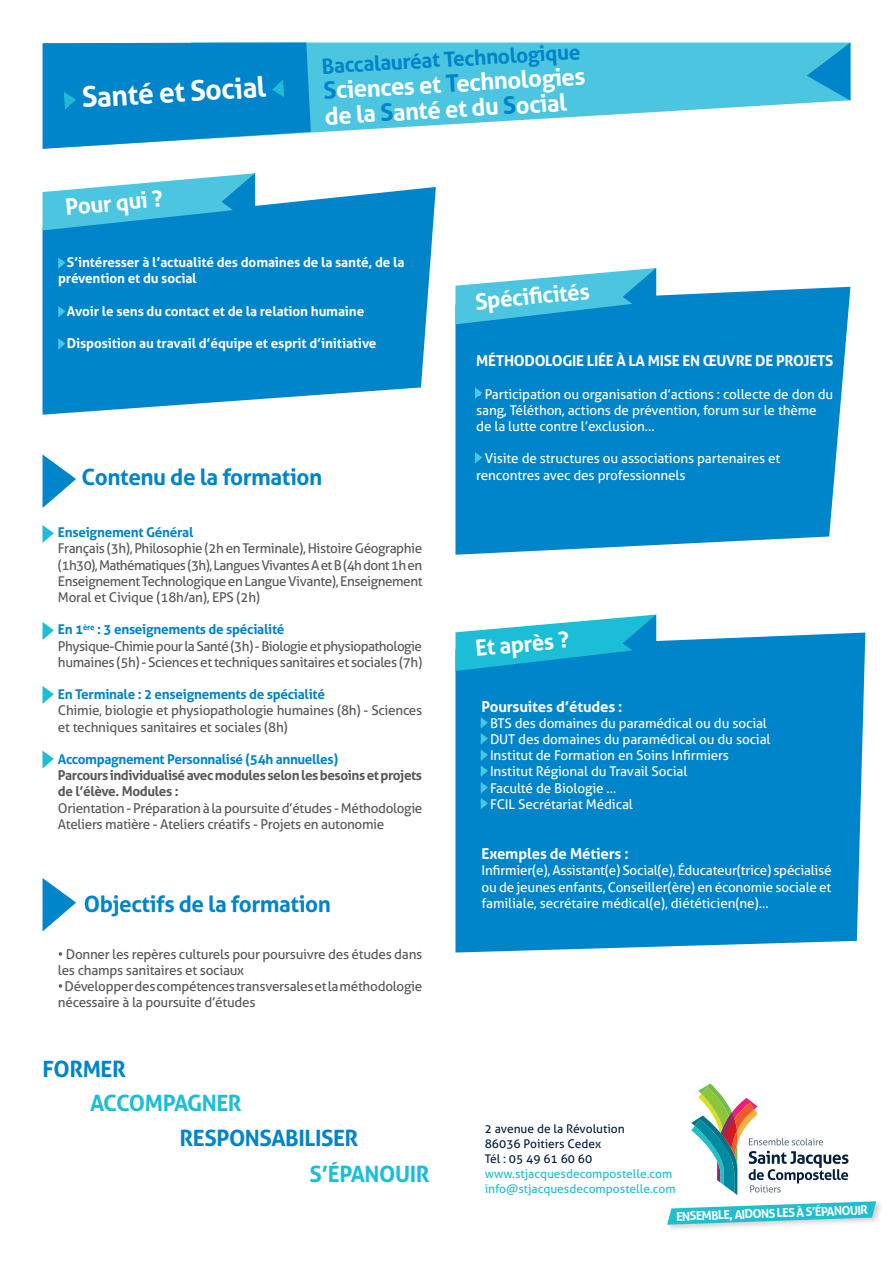
<style>
.page{position:relative;width:893px;height:1263px;background:#fff}
.page>*{position:absolute;margin:0;border:0;box-sizing:border-box;transform-origin:0 0}
.t1{font:700 28.5px "Aller";color:#fff}
.t2{font:700 24px "Aller";color:#fff}
.t3{font:700 22.5px "Aller";letter-spacing:-.02em;color:#0084ca}
.t4{font:700 22.5px "Aller";color:#fff}
.t5{font:700 22.5px "Aller";letter-spacing:-.02em;color:#1cbed7}
.t6{font:700 21px "Aller";color:#0084ca}
.t7{font:700 15px "Aller";letter-spacing:-.02em;color:#fff}
.t8{font:13.5px/16.2px "Aller";letter-spacing:-.025em;color:#57585a}
.t9{font:13.5px/16.2px "Aller";letter-spacing:-.01em;color:#fff}
.t10{font:700 13.5px/16.2px "Aller";letter-spacing:-.01em;color:#fff}
.t11{font:700 13.5px "Aller";letter-spacing:-.02em;color:#0084ca}
.t12{font:700 13.5px/16.2px "Aller";letter-spacing:-.03em;color:#57585a}
.t13{font:700 12.3px "Aller";color:#fff}
.t14{font:12px/15px "Aller";color:#21bece}
.s1{color:#0084ca}
.s2{color:#001f40}
</style>
<div class="page">
<div style="left:455px;top:632px;width:410px;height:320px;background:#0084ca"></div>
<svg style="left:455px;top:614px;width:201px;height:57px"></svg>
<svg style="left:311px;top:43px;width:528px;height:90px;fill:#4cc6e0"></svg>
<svg style="left:455px;top:287px;width:395px;height:268px;background:#128dcd"></svg>
<svg style="left:807px;top:43px;width:43px;height:58px;background:#26a5d5"></svg>
<svg style="left:43px;top:525px;width:11px;height:18px"></svg>
<svg style="left:43px;top:622px;width:11px;height:18px"></svg>
<svg style="left:43px;top:686px;width:11px;height:18px"></svg>
<svg style="left:43px;top:751px;width:11px;height:17px"></svg>
<svg style="left:43px;top:187px;width:393px;height:228px;background:#1c91cf"></svg>
<svg style="left:43px;top:43px;width:268px;height:106px;background:#158ece"></svg>
<svg style="left:43px;top:173px;width:212px;height:57px"></svg>
<svg style="left:43px;top:455px;width:33px;height:53px"></svg>
<svg style="left:43px;top:878px;width:33px;height:53px"></svg>
<svg style="left:455px;top:268px;width:201px;height:56px"></svg>
<svg style="left:58px;top:257px;width:7px;height:12px"></svg>
<svg style="left:58px;top:306px;width:7px;height:11px"></svg>
<svg style="left:58px;top:338px;width:7px;height:12px"></svg>
<svg style="left:475px;top:452px;width:7px;height:11px"></svg>
<svg style="left:475px;top:387px;width:7px;height:12px"></svg>
<svg style="left:691px;top:1083px;width:157px;height:112px"></svg>
<div style="left:666px;top:1199px;width:218px;height:33px;background:#231f20;opacity:.2"></div>
<svg style="left:667px;top:1201px;width:209px;height:24px"></svg>
<svg style="left:481px;top:717px;width:7px;height:92px"></svg>
<p class="t1" style="left:81px;top:79px;width:186px;rotate:-3deg">Santé et Social</p>
<p class="t4" style="left:64px;top:194px;width:99px;rotate:-6deg">Pour qui ?</p>
<p class="t6" style="left:321px;top:53px;width:260px;rotate:-3deg">Baccalauréat Technologique</p>
<p class="t2" style="left:322px;top:75px;width:264px;rotate:-3deg"><span class="s1">S</span>ciences et <span class="s1">T</span>echnologies</p>
<p class="t2" style="left:324px;top:101px;width:244px;rotate:-3deg">de la <span class="s1">S</span>anté et du <span class="s1">S</span>ocial</p>
<p class="t10" style="left:58px;top:254px;width:348px">• S’intéresser à l’actualité des domaines de la santé, de la prévention et du social</p>
<p class="t10" style="left:58px;top:303px;width:308px">• Avoir le sens du contact et de la relation humaine</p>
<p class="t10" style="left:58px;top:335px;width:320px">• Disposition au travail d’équipe et esprit d’initiative</p>
<p class="t3" style="left:82px;top:463px;width:242px">Contenu de la formation</p>
<p class="t11" style="left:58px;top:524px;width:137px">Enseignement Général</p>
<p class="t8" style="left:58px;top:540px;width:366px;text-align:justify">Français (3h), Philosophie (2h en Terminale), Histoire Géographie (1h30), Mathématiques (3h), Langues Vivantes A et B (4h dont 1h en Enseignement Technologique en Langue Vivante), Enseignement Moral et Civique (18h/an), EPS (2h)</p>
<p class="t11" style="left:58px;top:621px;width:228px">En 1<sup>ère</sup> : 3 enseignements de spécialité</p>
<p class="t8" style="left:58px;top:638px;width:366px">Physique-Chimie pour la Santé (3h) - Biologie et physiopathologie humaines (5h) - Sciences et techniques sanitaires et sociales (7h)</p>
<p class="t11" style="left:58px;top:686px;width:269px">En Terminale : 2 enseignements de spécialité</p>
<p class="t8" style="left:58px;top:702px;width:366px">Chimie, biologie et physiopathologie humaines (8h) - Sciences et techniques sanitaires et sociales (8h)</p>
<p class="t11" style="left:58px;top:751px;width:282px">Accompagnement Personnalisé (54h annuelles)</p>
<p class="t12" style="left:58px;top:767px;width:366px">Parcours individualisé avec modules selon les besoins et projets de l’élève. Modules :</p>
<p class="t8" style="left:58px;top:800px;width:366px">Orientation - Préparation à la poursuite d’études - Méthodologie<br>Ateliers matière - Ateliers créatifs - Projets en autonomie</p>
<p class="t3" style="left:84px;top:890px;width:249px">Objectifs de la formation</p>
<p class="t8" style="left:58px;top:946px;width:366px">• Donner les repères culturels pour poursuivre des études dans les champs sanitaires et sociaux</p>
<p class="t8" style="left:58px;top:978px;width:366px">• Développer des compétences transversales et la méthodologie nécessaire à la poursuite d’études</p>
<p class="t3" style="left:43px;top:1055px;width:85px">FORMER</p>
<p class="t5" style="left:90px;top:1089px;width:153px">ACCOMPAGNER</p>
<p class="t3" style="left:180px;top:1124px;width:180px">RESPONSABILISER</p>
<p class="t5" style="left:310px;top:1160px;width:121px">S’ÉPANOUIR</p>
<p class="t4" style="left:474px;top:288px;width:116px;rotate:-6deg">Spécifi cités</p>
<p class="t7" style="left:476px;top:352px;width:359px">MÉTHODOLOGIE LIÉE À LA MISE EN ŒUVRE DE PROJETS</p>
<p class="t9" style="left:476px;top:386px;width:359px">• Participation ou organisation d’actions : collecte de don du sang, Téléthon, actions de prévention, forum sur le thème de la lutte contre l’exclusion…</p>
<p class="t9" style="left:476px;top:450px;width:306px">• Visite de structures ou associations partenaires et rencontres avec des professionnels</p>
<p class="t4" style="left:474px;top:635px;width:96px;rotate:-6deg">Et après ?</p>
<p class="t7" style="left:482px;top:697px;width:143px">Poursuites d’études :</p>
<p class="t9" style="left:482px;top:715px;width:287px">• BTS des domaines du paramédical ou du social</p>
<p class="t9" style="left:482px;top:731px;width:291px">• DUT des domaines du paramédical ou du social</p>
<p class="t9" style="left:482px;top:747px;width:249px">• Institut de Formation en Soins Infirmiers</p>
<p class="t9" style="left:482px;top:763px;width:207px">• Institut Régional du Travail Social</p>
<p class="t9" style="left:482px;top:780px;width:136px">• Faculté de Biologie …</p>
<p class="t9" style="left:482px;top:796px;width:153px">• FCIL Secrétariat Médical</p>
<p class="t7" style="left:482px;top:845px;width:149px">Exemples de Métiers :</p>
<p class="t9" style="left:482px;top:862px;width:352px;text-align:justify">Infirmier(e), Assistant(e) Social(e), Éducateur(trice) spécialisé ou de jeunes enfants, Conseiller(ère) en économie sociale et familiale, secrétaire médical(e), diététicien(ne)…</p>
<p class="t14" style="left:485px;top:1121px;width:192px"><span class="s2">2 avenue de la Révolution<br>86036 Poitiers Cedex<br>Tél : 05 49 61 60 60 </span>www.stjacquesdecompostelle.com info@stjacquesdecompostelle.com</p>
<p class="t13" style="left:676px;top:1209px;width:193px;rotate:-2deg">ENSEMBLE, AIDONS LES À S’ÉPANOUIR</p>
</div>
